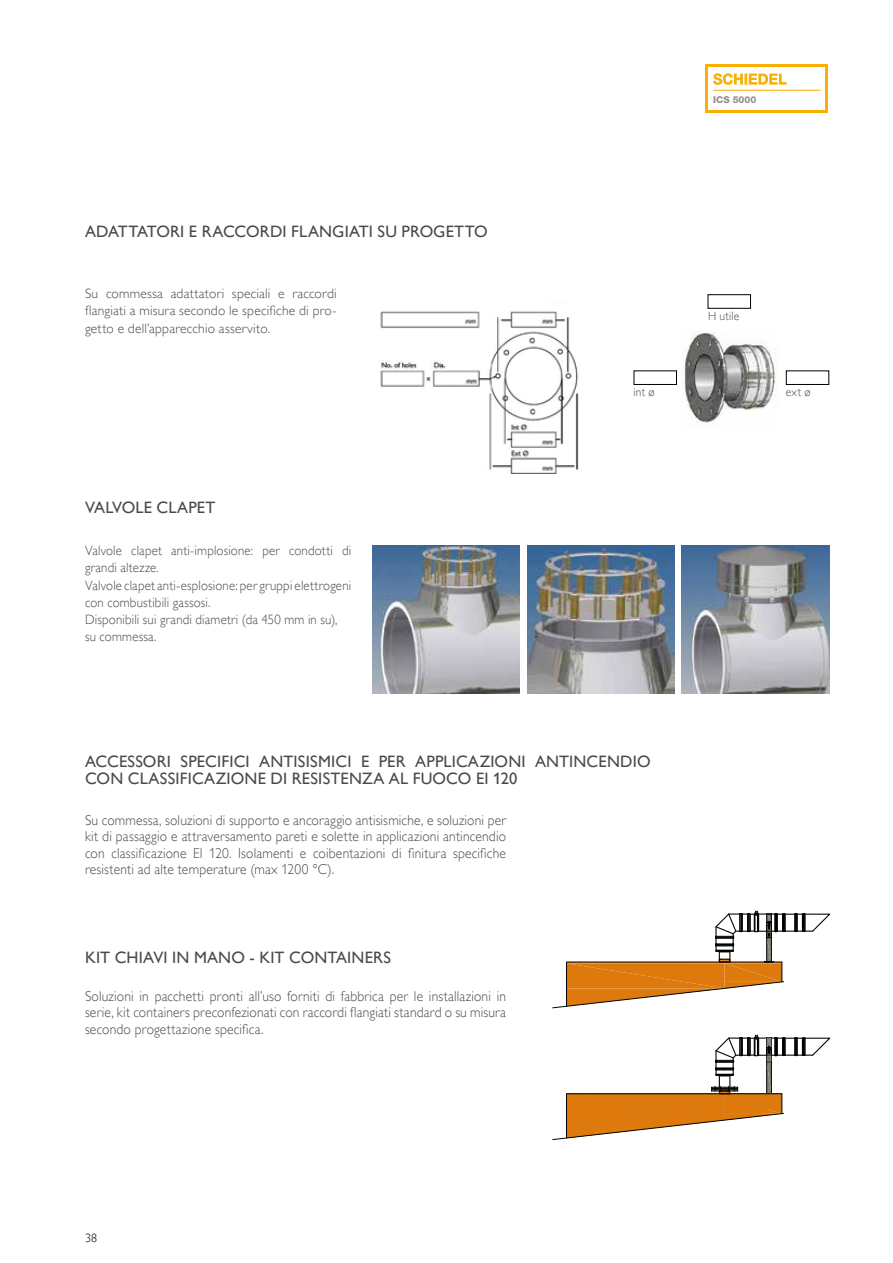
<style>
.page{position:relative;width:893px;height:1263px;background:#fff}
.page>*{position:absolute;margin:0;border:0;box-sizing:border-box;transform-origin:0 0}
.t1{font:16.5px/17.2px "Gill Sans Alt One WGL";letter-spacing:.01em;color:#4a4a49}
.t2{font:14.25px/16.5px "Gill Sans Alt One WGL Light";letter-spacing:.015em;color:#4a4a49;text-align:justify;scale:.95 1}
.t3{font:13.5px/17.2px "Gill Sans Alt One WGL Light";letter-spacing:.015em;color:#4a4a49;scale:.95 1}
.t4{font:13.5px/17.2px "Gill Sans Alt One WGL Light";letter-spacing:.015em;color:#4a4a49;text-align:justify}
.t5{font:12px "Gill Sans Alt One WGL Light";letter-spacing:.02em;color:#4a4a49;scale:.95 1}
.t6{font:12px "Gill Sans Alt One WGL Light";color:#4e5b61}
.t7{font:800 9.45px "Helvetica Neue LT Std";color:#9a8d86}
</style>
<div class="page">
<img style="left:372px;top:546px;width:148px;height:147px">
<img style="left:527px;top:546px;width:148px;height:147px">
<img style="left:681px;top:546px;width:148px;height:147px">
<svg style="left:552px;top:911px;width:279px;height:97px"></svg>
<svg style="left:552px;top:1035px;width:279px;height:105px"></svg>
<img style="left:380px;top:311px;width:199px;height:162px">
<img style="left:684px;top:332px;width:93px;height:95px">
<div style="left:634px;top:370px;width:43px;height:15px;border:1px solid #000"></div>
<div style="left:786px;top:370px;width:43px;height:15px;border:1px solid #000"></div>
<div style="left:708px;top:294px;width:43px;height:15px;border:1px solid #000"></div>
<div style="left:706px;top:64px;width:122px;height:49px;background:#f9b000"></div>
<div style="left:709px;top:67px;width:116px;height:43px;background:#fff"></div>
<svg style="left:713px;top:73px;width:73px;height:12px"></svg>
<hr style="left:713px;top:90px;width:108px;height:1px;background:#f9b000">
<p class="t1" style="left:85px;top:222px;width:404px">ADATTATORI E RACCORDI FLANGIATI SU PROGETTO</p>
<p class="t4" style="left:85px;top:285px;width:253px">Su commessa adattatori speciali e raccordi flangiati a misura secondo le specifiche di pro&shy;getto e dell’apparecchio asservito.</p>
<p class="t1" style="left:85px;top:499px;width:132px">VALVOLE CLAPET</p>
<p class="t3" style="left:85px;top:542px;width:282px">Valvole clapet anti-implosione: per condotti di grandi altezze.<br>Valvole clapet anti-esplosione: per gruppi elettrogeni con combustibili gassosi.<br>Disponibili sui grandi diametri (da 450 mm in su), su commessa.</p>
<p class="t7" style="left:713px;top:94px;width:45px">ICS 5000</p>
<p class="t5" style="left:708px;top:308px;width:34px">H utile</p>
<p class="t5" style="left:634px;top:384px;width:24px">int ø</p>
<p class="t5" style="left:786px;top:384px;width:28px">ext ø</p>
<p class="t1" style="left:85px;top:752px;width:567px">ACCESSORI SPECIFICI ANTISISMICI E PER APPLICAZIONI ANTINCENDIO<br>CON CLASSIFICAZIONE DI RESISTENZA AL FUOCO EI 120</p>
<p class="t2" style="left:85px;top:812px;width:445px">Su commessa, soluzioni di supporto e ancoraggio antisismiche, e soluzioni per kit di passaggio e attraversamento pareti e solette in applicazioni antincendio con classificazione EI 120. Isolamenti e coibentazioni di finitura specifiche resistenti ad alte temperature (max 1200 °C).</p>
<p class="t1" style="left:85px;top:948px;width:307px">KIT CHIAVI IN MANO - KIT CONTAINERS</p>
<p class="t2" style="left:85px;top:988px;width:445px">Soluzioni in pacchetti pronti all’uso forniti di fabbrica per le installazioni in serie, kit containers preconfezionati con raccordi flangiati standard o su misura secondo progettazione specifica.</p>
<p class="t6" style="left:85px;top:1229px;width:13px">38</p>
</div>
